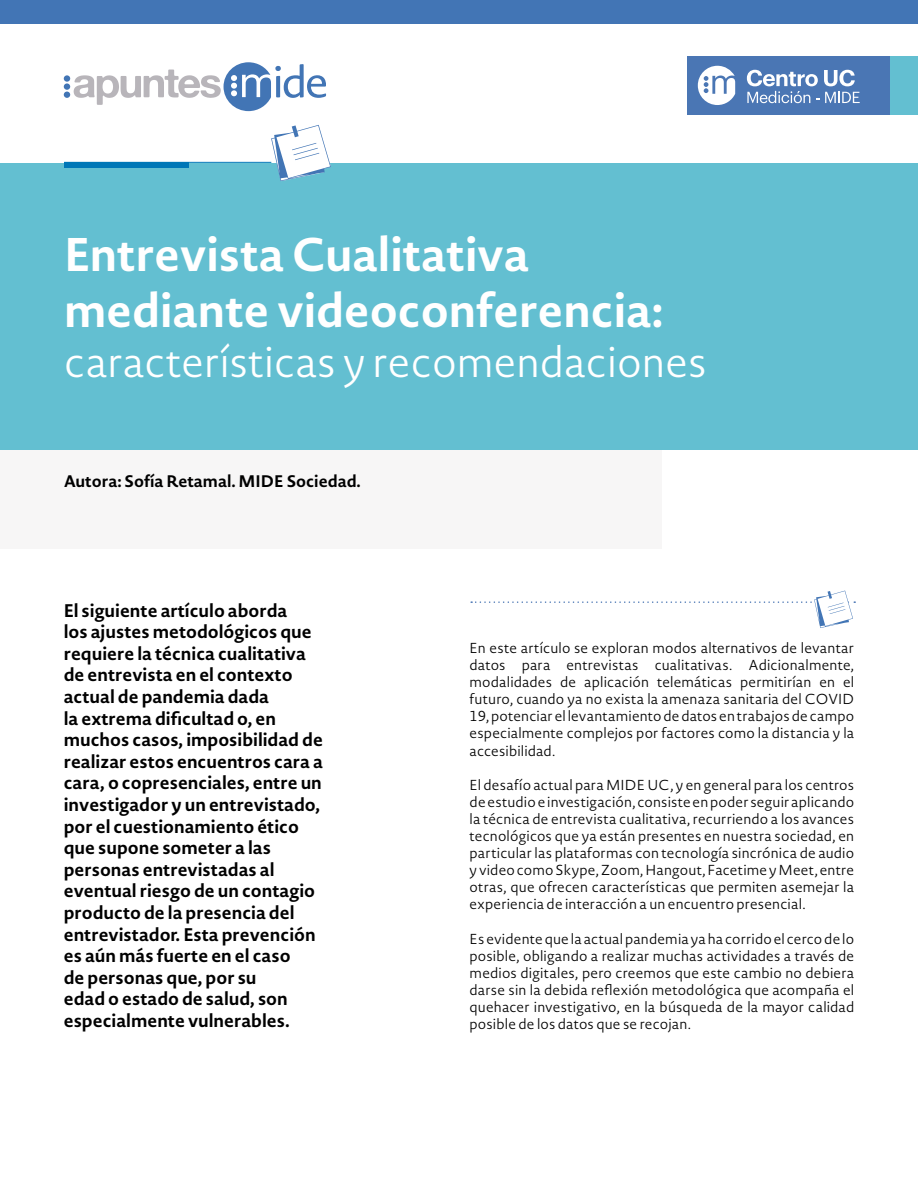
<style>
.page{position:relative;width:918px;height:1188px;background:#fff}
.page>*{position:absolute;margin:0;border:0;box-sizing:border-box;transform-origin:0 0}
.t1{font:700 46.5px/55.8px "Novel Sans Pro";color:#fff}
.t2{font:300 42px "Novel Sans Pro";color:#fff}
.t3{font:700 18px/21.6px "Novel Sans Pro";color:#000}
.t4{font:700 16.5px "Novel Sans Pro";color:#000}
.t5{font:300 14.25px/17.1px "Novel Sans Pro";letter-spacing:.01em;color:#000;text-align:justify}
</style>
<div class="page">
<div style="left:0;top:0;width:918px;height:23px;background:#4275b5"></div>
<div style="left:0;top:450px;width:662px;height:99px;background:#f7f6f6"></div>
<div style="left:0;top:163px;width:918px;height:287px;background:#63bfd1"></div>
<div style="left:889px;top:56px;width:29px;height:58px;background:#63bfd1"></div>
<div style="left:687px;top:56px;width:202px;height:58px;background:#4a76b4"></div>
<svg style="left:747px;top:70px;width:113px;height:33px"></svg>
<svg style="left:698px;top:66px;width:37px;height:39px"></svg>
<svg style="left:271px;top:125px;width:60px;height:56px"></svg>
<hr style="left:64px;top:162px;width:207px;height:1px;background:#0077b7">
<div style="left:64px;top:162px;width:125px;height:6px;background:#0077b7"></div>
<svg style="left:64px;top:62px;width:262px;height:49px"></svg>
<div style="left:64px;top:83px;width:6px;height:7px;background:#4275b5;border-radius:50%"></div>
<div style="left:64px;top:75px;width:6px;height:7px;background:#4275b5;border-radius:50%"></div>
<svg style="left:471px;top:591px;width:384px;height:37px"></svg>
<h1 class="t1" style="left:64px;top:226px;width:601px">Entrevista Cualitativa mediante videoconferencia:</h1>
<h2 class="t2" style="left:64px;top:334px;width:644px">características y recomendaciones</h2>
<p class="t4" style="left:64px;top:469px;width:299px">Autora: Sofía Retamal. MIDE Sociedad.</p>
<p class="t3" style="left:64px;top:599px;width:261px">El siguiente artículo aborda<br>los ajustes metodológicos que requiere la técnica cualitativa de entrevista en el contexto actual de pandemia dada<br>la extrema dificultad o, en muchos casos, imposibilidad de realizar estos encuentros cara a cara, o copresenciales, entre un investigador y un entrevistado, por el cuestionamiento ético que supone someter a las personas entrevistadas al eventual riesgo de un contagio producto de la presencia del entrevistador. Esta prevención es aún más fuerte en el caso<br>de personas que, por su<br>edad o estado de salud, son especialmente vulnerables.</p>
<p class="t5" style="left:470px;top:639px;width:386px">En este artículo se exploran modos alternativos de levantar datos para entrevistas cualitativas. Adicionalmente, modalidades de aplicación telemáticas permitirían en el futuro, cuando ya no exista la amenaza sanitaria del COVID 19, potenciar el levantamiento de datos en trabajos de campo especialmente complejos por factores como la distancia y la accesibilidad.</p>
<p class="t5" style="left:470px;top:776px;width:386px">El desafío actual para MIDE UC, y en general para los centros de estudio e investigación, consiste en poder seguir aplicando la técnica de entrevista cualitativa, recurriendo a los avances tecnológicos que ya están presentes en nuestra sociedad, en particular las plataformas con tecnología sincrónica de audio y video como Skype, Zoom, Hangout, Facetime y Meet, entre otras, que ofrecen características que permiten asemejar la experiencia de interacción a un encuentro presencial.</p>
<p class="t5" style="left:470px;top:930px;width:386px">Es evidente que la actual pandemia ya ha corrido el cerco de lo posible, obligando a realizar muchas actividades a través de medios digitales, pero creemos que este cambio no debiera darse sin la debida reflexión metodológica que acompaña el quehacer investigativo, en la búsqueda de la mayor calidad posible de los datos que se recojan.</p>
</div>
